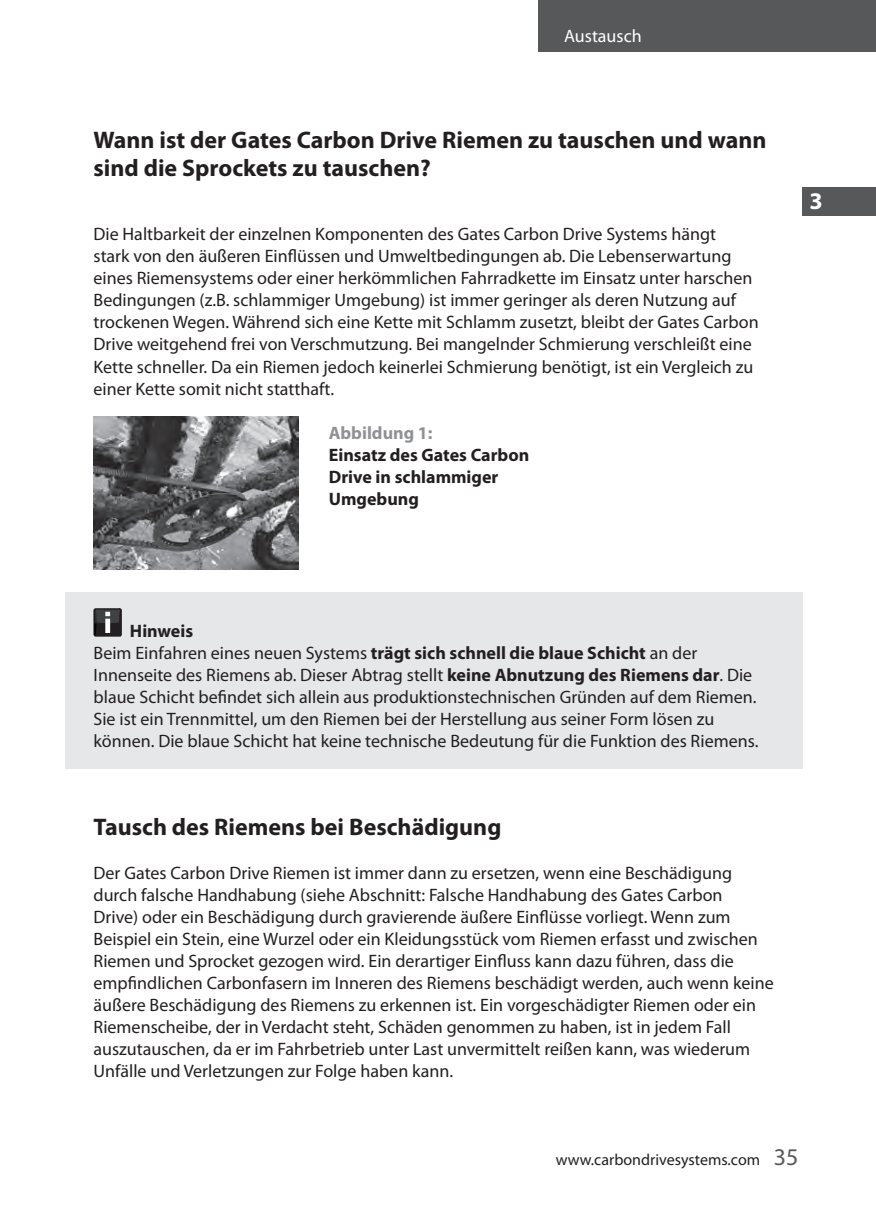
<style>
.page{position:relative;width:876px;height:1225px;background:#fff}
.page>*{position:absolute;margin:0;border:0;box-sizing:border-box;transform-origin:0 0}
.t1{font:700 24px/28px "Myriad Pro";color:#231f20}
.t2{font:24px "Myriad Pro";color:#57585a}
.t3{font:700 24px "Myriad Pro";color:#fff}
.t4{font:18px/22px "Myriad Pro";color:#231f20}
.t5{font:700 18px/22px "Myriad Pro";color:#231f20}
.t6{font:700 18px "Myriad Pro";color:#8f9194}
.t7{font:18px "Myriad Pro";color:#fff}
.t8{font:16px "Myriad Pro";color:#231f20}
.s1{font-weight:700}
</style>
<div class="page">
<div style="left:65px;top:592px;width:737px;height:176px;background:#e6e7e9"></div>
<svg style="left:94px;top:608px;width:28px;height:28px"></svg>
<div style="left:802px;top:187px;width:74px;height:28px;background:#57585a"></div>
<div style="left:539px;top:0;width:337px;height:51px;background:#57585a"></div>
<img style="left:94px;top:417px;width:205px;height:153px">
<p class="t7" style="left:564px;top:25px;width:79px">Austausch</p>
<h1 class="t1" style="left:94px;top:126px;width:674px">Wann ist der Gates Carbon Drive Riemen zu tauschen und wann sind die Sprockets zu tauschen?</h1>
<p class="t4" style="left:94px;top:223px;width:667px">Die Haltbarkeit der einzelnen Komponenten des Gates Carbon Drive Systems hängt<br>stark von den äußeren Einflüssen und Umweltbedingungen ab. Die Lebenserwartung eines Riemensystems oder einer herkömmlichen Fahrradkette im Einsatz unter harschen Bedingungen (z.B. schlammiger Umgebung) ist immer geringer als deren Nutzung auf trockenen Wegen. Während sich eine Kette mit Schlamm zusetzt, bleibt der Gates Carbon Drive weitgehend frei von Verschmutzung. Bei mangelnder Schmierung verschleißt eine Kette schneller. Da ein Riemen jedoch keinerlei Schmierung benötigt, ist ein Vergleich zu einer Kette somit nicht statthaft.</p>
<p class="t6" style="left:329px;top:421px;width:105px">Abbildung 1:</p>
<p class="t5" style="left:329px;top:443px;width:202px">Einsatz des Gates Carbon<br>Drive in schlammiger<br>Umgebung</p>
<h1 class="t3" style="left:809px;top:185px;width:15px">3</h1>
<p class="t4" style="left:94px;top:619px;width:666px;text-indent:36px"><span class="s1">Hinweis<br></span>Beim Einfahren eines neuen Systems <span class="s1">trägt sich schnell die blaue Schicht</span> an der Innenseite des Riemens ab. Dieser Abtrag stellt <span class="s1">keine Abnutzung des Riemens dar</span>. Die blaue Schicht befindet sich allein aus produktionstechnischen Gründen auf dem Riemen.<br>Sie ist ein Trennmittel, um den Riemen bei der Herstellung aus seiner Form lösen zu können. Die blaue Schicht hat keine technische Bedeutung für die Funktion des Riemens.</p>
<h1 class="t1" style="left:94px;top:812px;width:409px">Tausch des Riemens bei Beschädigung</h1>
<p class="t4" style="left:94px;top:861px;width:682px">Der Gates Carbon Drive Riemen ist immer dann zu ersetzen, wenn eine Beschädigung durch falsche Handhabung (siehe Abschnitt: Falsche Handhabung des Gates Carbon<br>Drive) oder ein Beschädigung durch gravierende äußere Einflüsse vorliegt. Wenn zum Beispiel ein Stein, eine Wurzel oder ein Kleidungsstück vom Riemen erfasst und zwischen Riemen und Sprocket gezogen wird. Ein derartiger Einfluss kann dazu führen, dass die empfindlichen Carbonfasern im Inneren des Riemens beschädigt werden, auch wenn keine äußere Beschädigung des Riemens zu erkennen ist. Ein vorgeschädigter Riemen oder ein Riemenscheibe, der in Verdacht steht, Schäden genommen zu haben, ist in jedem Fall auszutauschen, da er im Fahrbetrieb unter Last unvermittelt reißen kann, was wiederum Unfälle und Verletzungen zur Folge haben kann.</p>
<p class="t8" style="left:556px;top:1149px;width:206px">www.carbondrivesystems.com</p>
<h1 class="t2" style="left:774px;top:1142px;width:26px">35</h1>
</div>
